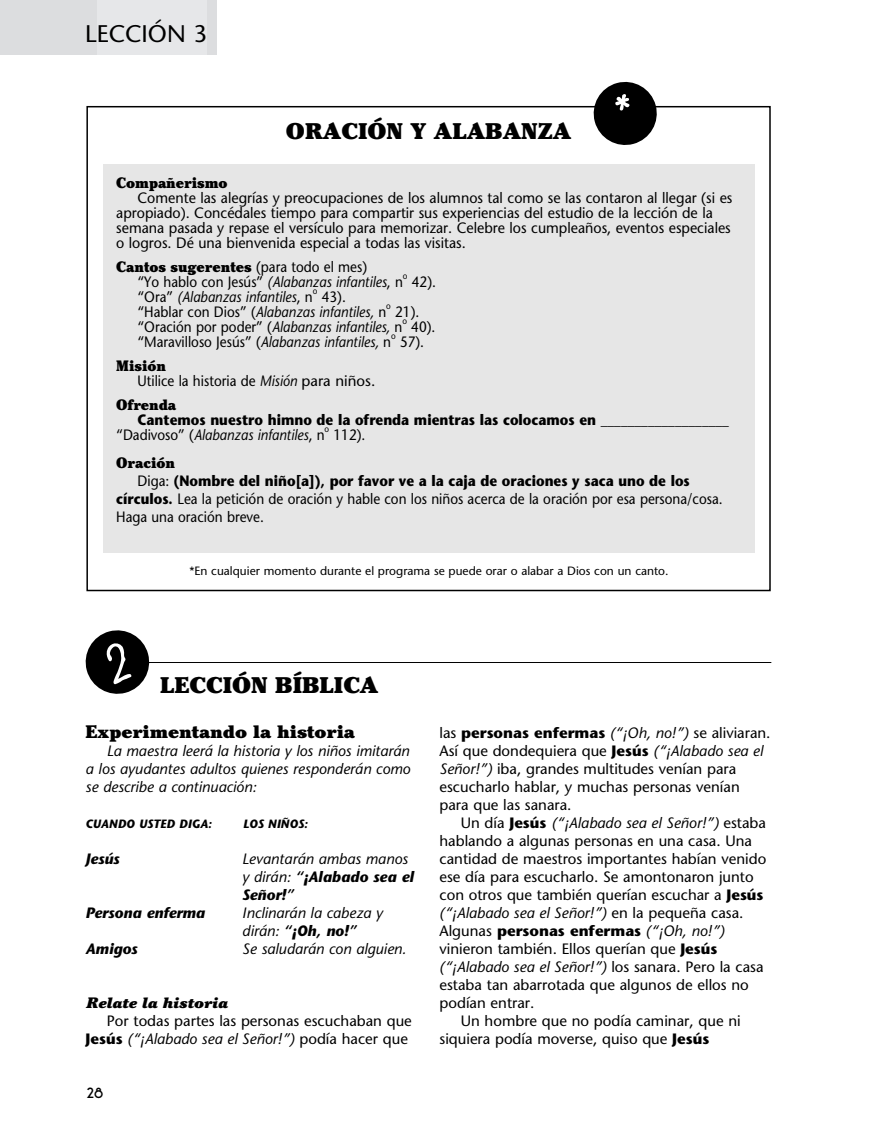
<style>
.page{position:relative;width:878px;height:1148px;background:#fff}
.page>*{position:absolute;margin:0;border:0;box-sizing:border-box;transform-origin:0 0}
.t1{font:24px "Stone Sans";color:#000}
.t2{font:900 22.5px "Cheltenham";color:#000}
.t3{font:900 18px "Cheltenham";color:#000}
.t4{font:15px/18px "Stone Sans";color:#000;text-align:right}
.t5{font:15px/15px "Stone Sans";color:#000;scale:.9 1}
.t6{font:italic 15px/18px "Stone Sans";color:#000}
.t7{font:15px/15px "Stone Sans";color:#000;scale:.95 1}
.t8{font:700 15px/15px "Stone Sans";color:#000;scale:.9 1}
.t9{font:italic 15px "Stone Sans";color:#000;scale:.9 1}
.t10{font:900 15px "Cheltenham";color:#000;scale:.9 1}
.t11{font:700 15px "Stone Sans";color:#000}
.t12{font:italic 700 15px "Stone Sans";color:#000}
.t13{font:italic 900 15px "Cheltenham";color:#000}
.t14{font:700 15px "New Garden";color:#000}
.t15{font:12px "Stone Sans";color:#000}
.t16{font:italic 700 12px "Stone Sans";color:#000}
.t17{font:9px "Stone Sans";color:#000;scale:.9 1}
.s1{font-family:"Stone Sans";font-weight:400}
.s2{font-style:normal}
.s3{font-style:italic}
.s4{font-weight:400}
.s5{font-weight:400;font-style:italic}
.s6{font-weight:700}
.s7{font-weight:700;font-style:normal}
</style>
<div class="page">
<hr style="left:133px;top:662px;width:638px;height:1px;background:#000">
<div style="left:86px;top:106px;width:684px;height:485px;border:2px solid #000"></div>
<div style="left:103px;top:164px;width:651px;height:388px;background:#e6e6e6"></div>
<div style="left:0;top:0;width:97px;height:54px;background:#dcdddf"></div>
<div style="left:97px;top:0;width:110px;height:54px;background:#e6e7e9"></div>
<div style="left:207px;top:0;width:9px;height:54px;background:#dcdddf"></div>
<div style="left:90px;top:558px;width:678px;height:28px;background:#fff"></div>
<svg style="left:85px;top:630px;width:65px;height:64px"></svg>
<svg style="left:590px;top:81px;width:70px;height:64px"></svg>
<h1 class="t1" style="left:85px;top:24px;width:123px">LECCIÓN 3</h1>
<h1 class="t1" style="left:196px;top:24px;width:13px">?</h1>
<h2 class="t2" style="left:286px;top:122px;width:287px">ORACIÓN Y ALABANZA</h2>
<p class="t10" style="left:116px;top:177px;width:125px">Compañerismo</p>
<p class="t7" style="left:116px;top:192px;width:650px;text-indent:21px">Comente las alegrías y preocupaciones de los alumnos tal como se las contaron al llegar (si es apropiado). Concédales tiempo para compartir sus experiencias del estudio de la lección de la semana pasada y repase el versículo para memorizar. Celebre los cumpleaños, eventos especiales o logros. Dé una bienvenida especial a todas las visitas.</p>
<p class="t10" style="left:116px;top:261px;width:280px">Cantos sugerentes <span class="s1">(para todo el mes)</span></p>
<p class="t9" style="left:137px;top:276px;width:296px"><span class="s2">“Yo hablo con Jesús”</span> (Alabanzas infantiles<span class="s2">, n</span></p>
<p class="t17" style="left:403px;top:273px;width:7px">o</p>
<p class="t5" style="left:412px;top:276px;width:28px">42).</p>
<p class="t9" style="left:137px;top:291px;width:196px"><span class="s2">“Ora”</span> (Alabanzas infantiles<span class="s2">, n</span></p>
<p class="t17" style="left:313px;top:288px;width:7px">o</p>
<p class="t5" style="left:137px;top:291px;width:278px;text-indent:184px">43). “Hablar con Dios” (<span class="s3">Alabanzas infantiles,</span> n</p>
<p class="t17" style="left:386px;top:303px;width:7px">o</p>
<p class="t5" style="left:137px;top:306px;width:314px;text-indent:258px">21). “Oración por poder” (<span class="s3">Alabanzas infantiles,</span> n</p>
<p class="t17" style="left:402px;top:318px;width:7px">o</p>
<p class="t5" style="left:411px;top:321px;width:28px">40).</p>
<p class="t5" style="left:137px;top:336px;width:283px">“Maravilloso Jesús” (<span class="s3">Alabanzas infantiles,</span> n</p>
<p class="t17" style="left:391px;top:333px;width:7px">o</p>
<p class="t5" style="left:400px;top:336px;width:28px">57).</p>
<p class="t10" style="left:116px;top:360px;width:57px">Misión</p>
<p class="t5" style="left:137px;top:375px;width:266px">Utilice la historia de <span class="s3">Misión</span> para niños.</p>
<p class="t10" style="left:116px;top:399px;width:68px">Ofrenda</p>
<p class="t8" style="left:116px;top:414px;width:682px;text-indent:21px">Cantemos nuestro himno de la ofrenda mientras las colocamos en ___________________ <span class="s4">“Dadivoso” (</span><span class="s5">Alabanzas infantiles</span><span class="s4">, n</span></p>
<p class="t17" style="left:324px;top:426px;width:7px">o</p>
<p class="t5" style="left:333px;top:429px;width:37px">112).</p>
<p class="t10" style="left:116px;top:457px;width:67px">Oración</p>
<p class="t5" style="left:116px;top:473px;width:675px;line-height:18px;text-indent:21px">Diga: <span class="s6">(Nombre del niño[a]), por favor ve a la caja de oraciones y saca uno de los círculos.</span> Lea la petición de oración y hable con los niños acerca de la oración por esa persona/cosa.<br>Haga una oración breve.</p>
<p class="t15" style="left:189px;top:566px;width:480px">*En cualquier momento durante el programa se puede orar o alabar a Dios con un canto.</p>
<h2 class="t2" style="left:160px;top:676px;width:220px">LECCIÓN BÍBLICA</h2>
<p class="t3" style="left:86px;top:725px;width:271px">Experimentando la historia</p>
<p class="t6" style="left:86px;top:743px;width:326px;text-align:justify;text-indent:21px">La maestra leerá la historia y los niños imitarán a los ayudantes adultos quienes responderán como se describe a continuación:</p>
<p class="t16" style="left:86px;top:819px;width:128px">CUANDO USTED DIGA:</p>
<p class="t16" style="left:243px;top:819px;width:66px">LOS NIÑOS:</p>
<p class="t12" style="left:86px;top:853px;width:35px">Jesús</p>
<p class="t6" style="left:242px;top:851px;width:173px">Levantarán ambas manos y dirán: <span class="s6">“¡Alabado sea el<br>Señor!”</span></p>
<p class="t12" style="left:86px;top:907px;width:121px">Persona enferma</p>
<p class="t6" style="left:242px;top:905px;width:142px">Inclinarán la cabeza y dirán: <span class="s6">“¡Oh, no!”</span></p>
<p class="t12" style="left:86px;top:943px;width:53px">Amigos</p>
<p class="t6" style="left:242px;top:941px;width:166px">Se saludarán con alguien.</p>
<p class="t13" style="left:86px;top:997px;width:143px">Relate la historia</p>
<p class="t4" style="left:86px;top:1013px;width:328px">Por todas partes las personas escuchaban que<br><span class="s6">Jesús</span> <span class="s3">(“¡Alabado sea el Señor!”)</span> podía hacer que</p>
<p class="t14" style="left:87px;top:1084px;width:18px">28</p>
<p class="t4" style="left:439px;top:725px;width:332px;text-align:left">las <span class="s6">personas enfermas</span> <span class="s3">(“¡Oh, no!”)</span> se aliviaran.<br>Así que dondequiera que <span class="s6">Jesús</span> <span class="s3">(“¡Alabado sea el Señor!”)</span> iba, grandes multitudes venían para escucharlo hablar, y muchas personas venían para que las sanara.</p>
<p class="t6" style="left:461px;top:815px;width:307px"><span class="s2">Un día</span> <span class="s7">Jesús</span> (“¡Alabado sea el Señor!”) <span class="s2">estaba</span></p>
<p class="t4" style="left:439px;top:833px;width:314px">hablando a algunas personas en una casa. Una</p>
<p class="t4" style="left:439px;top:851px;width:328px">cantidad de maestros importantes habían venido</p>
<p class="t4" style="left:439px;top:869px;width:316px">ese día para escucharlo. Se amontonaron junto</p>
<p class="t4" style="left:439px;top:887px;width:325px">con otros que también querían escuchar a <span class="s6">Jesús</span></p>
<p class="t6" style="left:439px;top:905px;width:305px">(“¡Alabado sea el Señor!”) <span class="s2">en la pequeña casa.</span></p>
<p class="t11" style="left:439px;top:925px;width:287px"><span class="s4">Algunas</span> personas enfermas <span class="s5">(“¡Oh, no!”)</span></p>
<p class="t4" style="left:439px;top:941px;width:279px">vinieron también. Ellos querían que <span class="s6">Jesús</span></p>
<p class="t6" style="left:439px;top:959px;width:325px">(“¡Alabado sea el Señor!”) <span class="s2">los sanara. Pero la casa</span></p>
<p class="t4" style="left:439px;top:977px;width:311px">estaba tan abarrotada que algunos de ellos no</p>
<p class="t4" style="left:439px;top:995px;width:96px">podían entrar.</p>
<p class="t4" style="left:461px;top:1013px;width:281px">Un hombre que no podía caminar, que ni</p>
<p class="t4" style="left:439px;top:1031px;width:271px">siquiera podía moverse, quiso que <span class="s6">Jesús</span></p>
</div>
